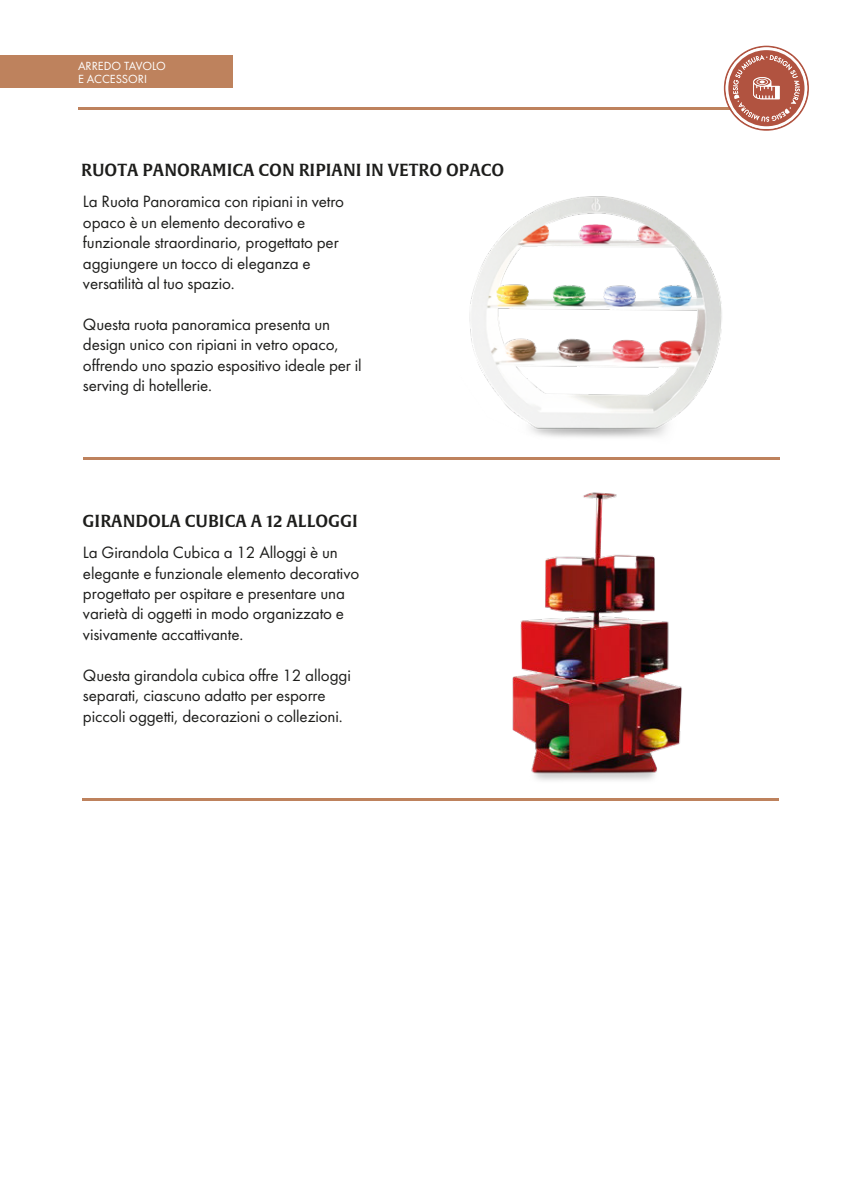
<style>
.page{position:relative;width:851px;height:1191px;background:#fff}
.page>*{position:absolute;margin:0;border:0;box-sizing:border-box;transform-origin:0 0}
.t1{font:17px/20.4px "Futura PT";letter-spacing:-.01em;color:#1d1d1b}
.t2{font:17px "Alverata Sb";color:#1d1d1b}
.t3{font:12.2px/13.8px "Futura PT";color:#fff}
</style>
<div class="page">
<div style="left:0;top:55px;width:233px;height:33px;background:#be825d"></div>
<hr style="left:78px;top:107px;width:696px;height:3px;background:#be825d">
<img style="left:469px;top:196px;width:253px;height:242px">
<img style="left:434px;top:492px;width:331px;height:309px">
<hr style="left:82px;top:797px;width:697px;height:3px;background:#be825d">
<hr style="left:83px;top:457px;width:696px;height:3px;background:#be825d">
<svg style="left:723px;top:46px;width:85px;height:85px"></svg>
<p class="t3" style="left:78px;top:59px;width:89px">ARREDO TAVOLO<br>E ACCESSORI</p>
<p class="t2" style="left:81px;top:159px;width:424px">RUOTA PANORAMICA CON RIPIANI IN VETRO OPACO</p>
<p class="t1" style="left:83px;top:191px;width:263px">La Ruota Panoramica con ripiani in vetro opaco è un elemento decorativo e funzionale straordinario, progettato per aggiungere un tocco di eleganza e versatilità al tuo spazio.</p>
<p class="t1" style="left:83px;top:314px;width:280px">Questa ruota panoramica presenta un design unico con ripiani in vetro opaco, offrendo uno spazio espositivo ideale per il serving di hotellerie.</p>
<p class="t2" style="left:83px;top:510px;width:277px">GIRANDOLA CUBICA A 12 ALLOGGI</p>
<p class="t1" style="left:83px;top:542px;width:278px">La Girandola Cubica a 12 Alloggi è un elegante e funzionale elemento decorativo progettato per ospitare e presentare una varietà di oggetti in modo organizzato e visivamente accattivante.</p>
<p class="t1" style="left:83px;top:665px;width:269px">Questa girandola cubica offre 12 alloggi separati, ciascuno adatto per esporre piccoli oggetti, decorazioni o collezioni.</p>
</div>
